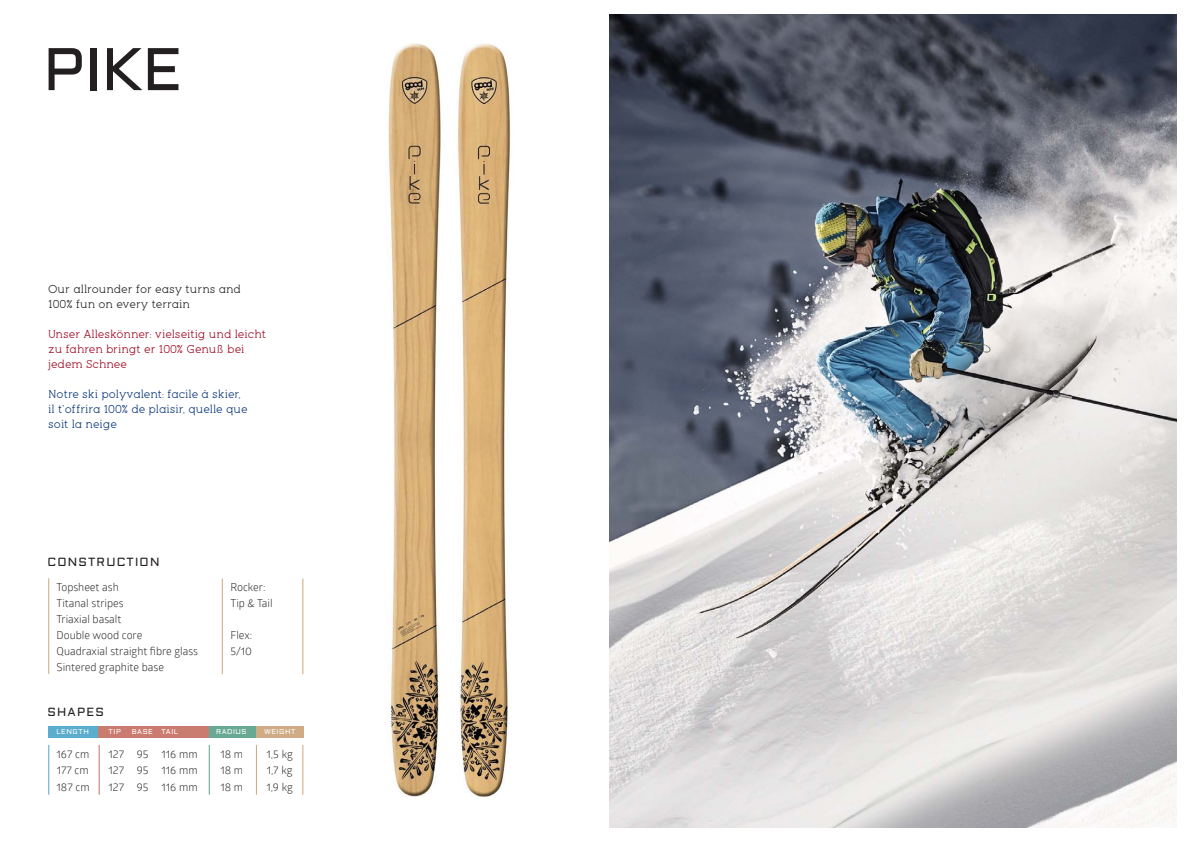
<style>
.page{position:relative;width:1191px;height:842px;background:#fff}
.page>*{position:absolute;margin:0;border:0;box-sizing:border-box;transform-origin:0 0}
.t1{font:60px "Aldrich";color:#231f20}
.t2{font:11.8px "Aldrich";letter-spacing:.1em;color:#231f20}
.t3{font:11px/16px "Glober";color:#231f20}
.t4{font:11px/15px "pironv 2";color:#08357c}
.t5{font:11px/15px "pironv 2";color:#9d061f}
.t6{font:11px/15px "pironv 2";color:#231f20}
.t7{font:7px "Aldrich";letter-spacing:.08em;color:#fff}
</style>
<div class="page">
<div style="left:48px;top:726px;width:51px;height:12px;background:#5aadcd"></div>
<div style="left:99px;top:726px;width:110px;height:12px;background:#cb7c71"></div>
<div style="left:209px;top:726px;width:47px;height:12px;background:#67a992"></div>
<div style="left:256px;top:726px;width:47px;height:12px;background:#d0ac85"></div>
<img style="left:388px;top:43px;width:124px;height:754px">
<hr style="left:48px;top:745px;width:1px;height:50px;background:#5aadcd">
<hr style="left:99px;top:745px;width:1px;height:50px;background:#cb7c71">
<hr style="left:209px;top:745px;width:1px;height:50px;background:#67a992">
<hr style="left:256px;top:745px;width:1px;height:50px;background:#d0ac85">
<hr style="left:302px;top:745px;width:1px;height:50px;background:#d0ac85">
<img style="left:609px;top:14px;width:567px;height:814px">
<hr style="left:48px;top:578px;width:1px;height:96px;background:#d0ac85">
<hr style="left:222px;top:579px;width:1px;height:95px;background:#d0ac85">
<hr style="left:302px;top:579px;width:1px;height:95px;background:#d0ac85">
<h1 class="t1" style="left:43px;top:28px;width:140px">PIKE</h1>
<p class="t6" style="left:48px;top:281px;width:194px">Our allrounder for easy turns and<br>100% fun on every terrain</p>
<p class="t5" style="left:48px;top:326px;width:219px">Unser Alleskönner: vielseitig und leicht zu fahren bringt er 100% Genuß bei jedem Schnee</p>
<p class="t4" style="left:48px;top:386px;width:201px">Notre ski polyvalent: facile à skier, il t’offrira 100% de plaisir, quelle que soit la neige</p>
<p class="t2" style="left:48px;top:554px;width:113px">CONSTRUCTION</p>
<p class="t3" style="left:57px;top:578px;width:143px">Topsheet ash<br>Titanal stripes<br>Triaxial basalt<br>Double wood core<br>Quadraxial straight fibre glass<br>Sintered graphite base</p>
<p class="t3" style="left:230px;top:578px;width:44px">Rocker:<br>Tip &amp; Tail</p>
<p class="t3" style="left:230px;top:626px;width:23px">Flex:<br>5/10</p>
<p class="t2" style="left:48px;top:704px;width:58px">SHAPES</p>
<p class="t7" style="left:57px;top:727px;width:34px">LENGTH</p>
<p class="t7" style="left:109px;top:727px;width:14px">TIP</p>
<p class="t7" style="left:132px;top:727px;width:48px">BASE TAIL</p>
<p class="t7" style="left:216px;top:727px;width:32px">RADIUS</p>
<p class="t7" style="left:264px;top:727px;width:33px">WEIGHT</p>
<p class="t3" style="left:57px;top:746px;width:34px">167 cm</p>
<p class="t3" style="left:109px;top:746px;width:90px">127 95 116 mm</p>
<p class="t3" style="left:220px;top:746px;width:24px">18 m</p>
<p class="t3" style="left:266px;top:746px;width:28px">1,5 kg</p>
<p class="t3" style="left:57px;top:762px;width:34px">177 cm</p>
<p class="t3" style="left:109px;top:762px;width:90px">127 95 116 mm</p>
<p class="t3" style="left:220px;top:762px;width:24px">18 m</p>
<p class="t3" style="left:267px;top:762px;width:27px">1,7 kg</p>
<p class="t3" style="left:57px;top:778px;width:35px">187 cm</p>
<p class="t3" style="left:109px;top:778px;width:90px">127 95 116 mm</p>
<p class="t3" style="left:220px;top:778px;width:24px">18 m</p>
<p class="t3" style="left:266px;top:778px;width:28px">1,9 kg</p>
</div>
